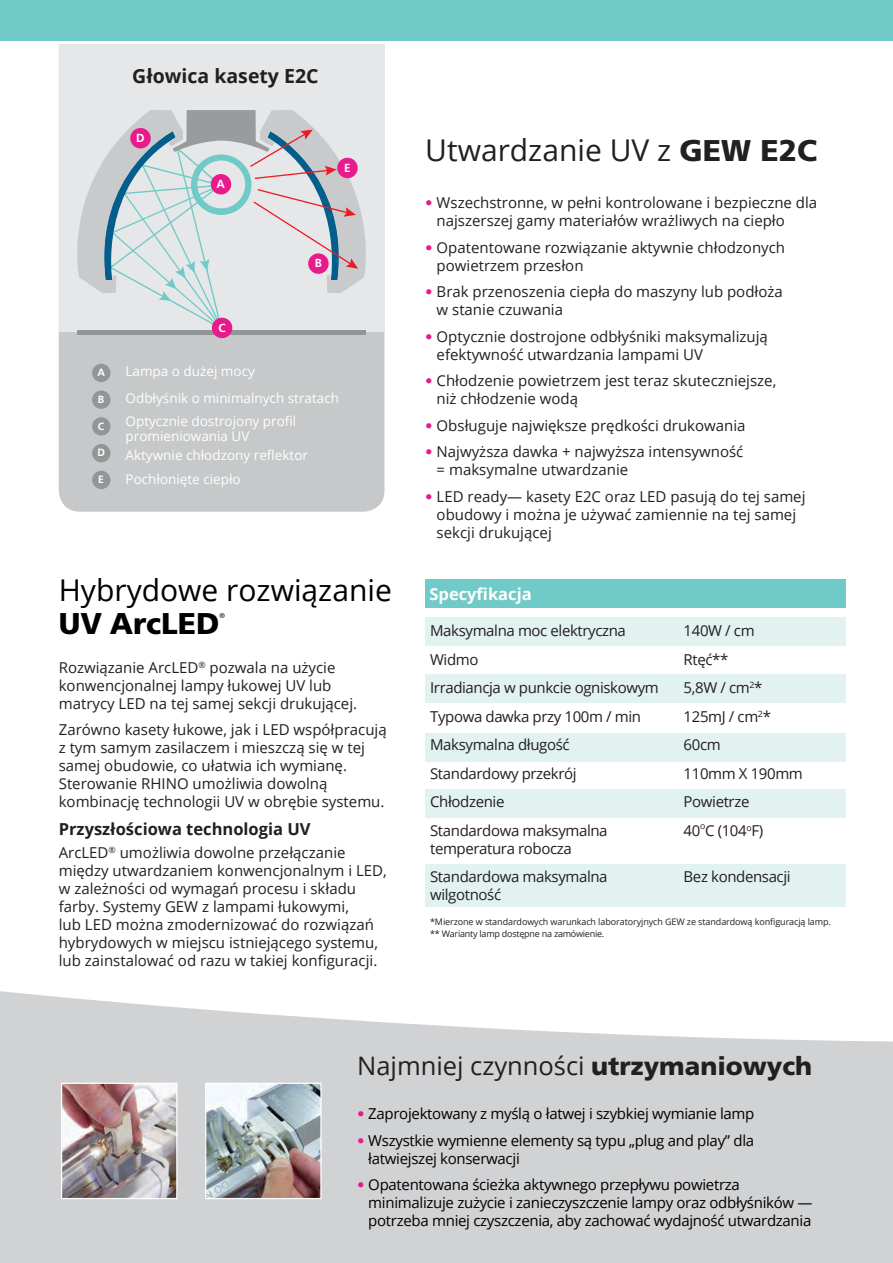
<style>
.page{position:relative;width:893px;height:1263px;background:#fff}
.page>*{position:absolute;margin:0;border:0;box-sizing:border-box;transform-origin:0 0}
.t1{font:30px "Open Sans";color:#000}
.t2{font:30px "Open Sans";color:#221f1f}
.t3{font:900 30px "Frutiger LT";color:#000}
.t4{font:25.5px "Open Sans";color:#221f1f}
.t5{font:700 19.5px "Open Sans";color:#221f1f}
.t6{font:700 16.5px "Open Sans";color:#221f1f}
.t7{font:700 16.5px "Open Sans";color:#fff}
.t8{font:15px/18px "Open Sans";color:#221f1f}
.t9{font:15px/18px "Open Sans";letter-spacing:-.02em;color:#000}
.t10{font:15px/28.5px "Open Sans";letter-spacing:-.025em;color:#221f1f}
.t11{font:13.5px/27px "Open Sans";color:#fff}
.t12{font:700 11.7px "Frutiger LT";color:#fff}
.t13{font:700 10.5px "Frutiger LT";color:#fff}
.t14{font:9px/12px "Open Sans";letter-spacing:-.01em;color:#221f1f}
.t15{font:7.05px "Frutiger LT";color:#221f1f}
.s1{font-family:"Frutiger"}
.s2{font-family:"Frutiger LT";font-weight:900}
.s3{font-family:"Frutiger LT";font-weight:300;color:#e81a8c}
</style>
<div class="page">
<svg style="left:0;top:991px;width:893px;height:272px;background:#d7d7d9"></svg>
<div style="left:59px;top:23px;width:325px;height:489px;background:#c6c8ca;border-radius:21px"></div>
<div style="left:59px;top:23px;width:325px;height:309px;background:#e6e7e8"></div>
<hr style="left:78px;top:330px;width:288px;height:4px;background:#939597">
<svg style="left:77px;top:110px;width:289px;height:221px"></svg>
<div style="left:211px;top:174px;width:20px;height:20px;background:#e81a8c;border-radius:50%"></div>
<div style="left:308px;top:253px;width:21px;height:21px;background:#e81a8c;border-radius:50%"></div>
<div style="left:337px;top:158px;width:21px;height:20px;background:#e81a8c;border-radius:50%"></div>
<div style="left:130px;top:128px;width:21px;height:20px;background:#e81a8c;border-radius:50%"></div>
<div style="left:212px;top:318px;width:20px;height:20px;background:#e81a8c;border-radius:50%"></div>
<div style="left:0;top:0;width:893px;height:44px;background:#70cac7"></div>
<div style="left:425px;top:579px;width:421px;height:29px;background:#70cac7"></div>
<div style="left:425px;top:618px;width:421px;height:28px;background:#e1f2f0"></div>
<div style="left:425px;top:674px;width:421px;height:28px;background:#e1f2f0"></div>
<div style="left:425px;top:733px;width:421px;height:28px;background:#e1f2f0"></div>
<div style="left:425px;top:789px;width:421px;height:29px;background:#e1f2f0"></div>
<div style="left:425px;top:864px;width:421px;height:43px;background:#e1f2f0"></div>
<img style="left:63px;top:1085px;width:112px;height:112px">
<div style="left:61px;top:1083px;width:116px;height:116px;border:1px solid #fff"></div>
<img style="left:207px;top:1085px;width:113px;height:112px">
<div style="left:205px;top:1083px;width:117px;height:116px;border:1px solid #fff"></div>
<div style="left:92px;top:364px;width:18px;height:18px;background:#939597;border-radius:50%"></div>
<div style="left:92px;top:390px;width:18px;height:19px;background:#939597;border-radius:50%"></div>
<div style="left:92px;top:417px;width:18px;height:19px;background:#939597;border-radius:50%"></div>
<div style="left:92px;top:444px;width:18px;height:18px;background:#939597;border-radius:50%"></div>
<div style="left:92px;top:471px;width:18px;height:18px;background:#939597;border-radius:50%"></div>
<h3 class="t5" style="left:132px;top:62px;width:188px">Głowica kasety E2C</h3>
<p class="t12" style="left:136px;top:133px;width:10px">D</p>
<p class="t12" style="left:217px;top:179px;width:10px">A</p>
<p class="t12" style="left:344px;top:162px;width:8px">E</p>
<p class="t12" style="left:315px;top:258px;width:9px">B</p>
<p class="t13" style="left:97px;top:368px;width:9px">A</p>
<p class="t13" style="left:98px;top:395px;width:8px">B</p>
<p class="t13" style="left:98px;top:421px;width:8px">C</p>
<p class="t13" style="left:97px;top:448px;width:9px">D</p>
<p class="t13" style="left:98px;top:475px;width:7px">E</p>
<p class="t12" style="left:218px;top:322px;width:9px">C</p>
<p class="t11" style="left:126px;top:358px;width:215px">Lampa o dużej mocy<br>Odbłyśnik o minimalnych stratach</p>
<p class="t11" style="left:126px;top:413px;width:172px;line-height:15px">Optycznie dostrojony profil promieniowania UV</p>
<p class="t11" style="left:126px;top:443px;width:184px;line-height:24px">Aktywnie chłodzony reflektor<br>Pochłonięte ciepło</p>
<h1 class="t1" style="left:59px;top:570px;width:335px">Hybrydowe rozwiązanie</h1>
<h1 class="t3" style="left:59px;top:612px;width:162px"><span class="s1">UV</span> ArcLED</h1>
<p class="t15" style="left:219px;top:613px;width:7px">®</p>
<p class="t8" style="left:59px;top:658px;width:300px">Rozwiązanie ArcLED<sup>®</sup> pozwala na użycie konwencjonalnej lampy łukowej UV lub matrycy LED na tej samej sekcji drukującej.</p>
<p class="t8" style="left:59px;top:720px;width:329px">Zarówno kasety łukowe, jak i LED współpracują z tym samym zasilaczem i mieszczą się w tej samej obudowie, co ułatwia ich wymianę.<br>Sterowanie RHINO umożliwia dowolną kombinację technologii UV w obrębie systemu.</p>
<p class="t6" style="left:59px;top:818px;width:253px">Przyszłościowa technologia UV</p>
<p class="t8" style="left:59px;top:843px;width:330px">ArcLED<sup>®</sup> umożliwia dowolne przełączanie między utwardzaniem konwencjonalnym i LED, w zależności od wymagań procesu i składu farby. Systemy GEW z lampami łukowymi,<br>lub LED można zmodernizować do rozwiązań hybrydowych w miejscu istniejącego systemu, lub zainstalować od razu w takiej konfiguracji.</p>
<h1 class="t2" style="left:425px;top:129px;width:393px">Utwardzanie UV z <span class="s2">GEW E2C</span></h1>
<p class="t8" style="left:437px;top:193px;width:382px;text-indent:-11px"><span class="s3">•</span> Wszechstronne, w pełni kontrolowane i bezpieczne dla najszerszej gamy materiałów wrażliwych na ciepło</p>
<p class="t8" style="left:437px;top:238px;width:350px;text-indent:-11px"><span class="s3">•</span> Opatentowane rozwiązanie aktywnie chłodzonych powietrzem przesłon</p>
<p class="t8" style="left:437px;top:282px;width:348px;text-indent:-11px"><span class="s3">•</span> Brak przenoszenia ciepła do maszyny lub podłoża w stanie czuwania</p>
<p class="t8" style="left:437px;top:327px;width:333px;text-indent:-11px"><span class="s3">•</span> Optycznie dostrojone odbłyśniki maksymalizują efektywność utwardzania lampami UV</p>
<p class="t8" style="left:437px;top:371px;width:341px;text-indent:-11px"><span class="s3">•</span> Chłodzenie powietrzem jest teraz skuteczniejsze, niż chłodzenie wodą</p>
<p class="t8" style="left:425px;top:416px;width:322px"><span class="s3">•</span> Obsługuje największe prędkości drukowania</p>
<p class="t8" style="left:437px;top:442px;width:308px;text-indent:-11px"><span class="s3">•</span> Najwyższa dawka + najwyższa intensywność = maksymalne utwardzanie</p>
<p class="t8" style="left:437px;top:487px;width:370px;text-indent:-11px"><span class="s3">•</span> LED ready— kasety E2C oraz LED pasują do tej samej obudowy i można je używać zamiennie na tej samej sekcji drukującej</p>
<p class="t7" style="left:429px;top:582px;width:104px">Specyfikacja</p>
<p class="t10" style="left:430px;top:616px;width:197px">Maksymalna moc elektryczna</p>
<p class="t8" style="left:684px;top:621px;width:73px">140W / cm</p>
<p class="t8" style="left:430px;top:650px;width:50px">Widmo</p>
<p class="t8" style="left:684px;top:650px;width:46px">Rtęć**</p>
<p class="t10" style="left:430px;top:673px;width:230px">Irradiancja w punkcie ogniskowym</p>
<p class="t8" style="left:684px;top:678px;width:80px">5,8W / cm<sup>2</sup>*</p>
<p class="t10" style="left:430px;top:702px;width:212px">Typowa dawka przy 100m / min</p>
<p class="t8" style="left:684px;top:707px;width:89px">125mJ / cm<sup>2</sup>*</p>
<p class="t10" style="left:430px;top:730px;width:141px">Maksymalna długość</p>
<p class="t8" style="left:684px;top:735px;width:39px">60cm</p>
<p class="t10" style="left:430px;top:759px;width:148px">Standardowy przekrój</p>
<p class="t10" style="left:684px;top:759px;width:121px">110mm X 190mm</p>
<p class="t10" style="left:430px;top:787px;width:76px">Chłodzenie</p>
<p class="t10" style="left:684px;top:787px;width:67px">Powietrze</p>
<p class="t10" style="left:430px;top:816px;width:179px">Standardowa maksymalna</p>
<p class="t8" style="left:684px;top:821px;width:81px">40<sup>o</sup>C (104<sup>o</sup>F)</p>
<p class="t10" style="left:430px;top:834px;width:179px">temperatura robocza<br>Standardowa maksymalna</p>
<p class="t10" style="left:684px;top:862px;width:108px">Bez kondensacji</p>
<p class="t10" style="left:430px;top:880px;width:73px">wilgotność</p>
<p class="t14" style="left:430px;top:915px;width:402px">*Mierzone w standardowych warunkach laboratoryjnych GEW ze standardową konfiguracją lamp. ** Warianty lamp dostępne na zamówienie.</p>
<h2 class="t4" style="left:357px;top:1048px;width:457px">Najmniej czynności <span class="s2">utrzymaniowych</span></h2>
<p class="t9" style="left:357px;top:1104px;width:399px"><span class="s3">•</span> Zaprojektowany z myślą o łatwej i szybkiej wymianie lamp</p>
<p class="t9" style="left:368px;top:1131px;width:387px;text-indent:-11px"><span class="s3">•</span> Wszystkie wymienne elementy są typu „plug and play” dla łatwiejszej konserwacji</p>
<p class="t9" style="left:368px;top:1175px;width:446px;text-indent:-11px"><span class="s3">•</span> Opatentowana ścieżka aktywnego przepływu powietrza minimalizuje zużycie i zanieczyszczenie lampy oraz odbłyśników — potrzeba mniej czyszczenia, aby zachować wydajność utwardzania</p>
</div>
